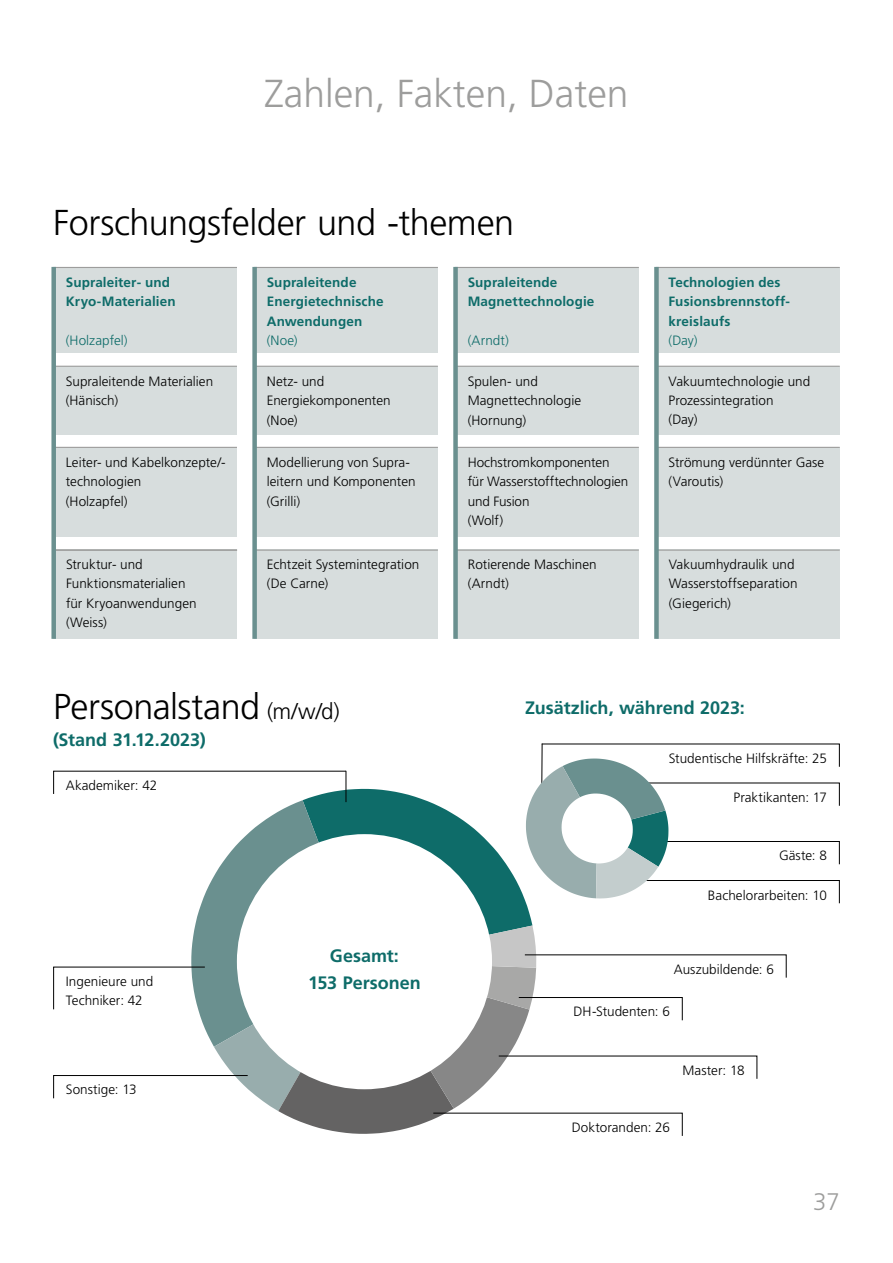
<style>
.page{position:relative;width:893px;height:1263px;background:#fff}
.page>*{position:absolute;margin:0;border:0;box-sizing:border-box;transform-origin:0 0}
.t1{font:300 39px "Frutiger";color:#9d9d9c}
.t2{font:300 36px "Frutiger";letter-spacing:-.015em;color:#000}
.t3{font:300 24px "Frutiger";color:#9d9d9c}
.t4{font:700 18px/27px "Frutiger";color:#0e6c69;text-align:center}
.t5{font:300 13.5px/19.5px "Frutiger";color:#000}
.t6{font:700 13.5px/19.5px "Frutiger";letter-spacing:.01em;color:#0e6c69}
.t7{font:300 13.5px "Frutiger";letter-spacing:.005em;color:#0e6c69}
.s1{font-size:22.5px}
</style>
<div class="page">
<div style="left:53px;top:267px;width:184px;height:85px;background:#d7dddd"></div>
<div style="left:53px;top:366px;width:184px;height:68px;background:#d7dddd"></div>
<div style="left:53px;top:447px;width:184px;height:90px;background:#d7dddd"></div>
<div style="left:53px;top:549px;width:184px;height:90px;background:#d7dddd"></div>
<div style="left:254px;top:366px;width:184px;height:68px;background:#d7dddd"></div>
<div style="left:254px;top:447px;width:184px;height:90px;background:#d7dddd"></div>
<div style="left:254px;top:549px;width:184px;height:90px;background:#d7dddd"></div>
<div style="left:455px;top:366px;width:184px;height:68px;background:#d7dddd"></div>
<div style="left:455px;top:447px;width:184px;height:90px;background:#d7dddd"></div>
<div style="left:455px;top:549px;width:184px;height:90px;background:#d7dddd"></div>
<div style="left:656px;top:366px;width:184px;height:68px;background:#d7dddd"></div>
<div style="left:656px;top:447px;width:184px;height:90px;background:#d7dddd"></div>
<div style="left:656px;top:549px;width:184px;height:90px;background:#d7dddd"></div>
<div style="left:254px;top:267px;width:184px;height:85px;background:#d7dddd"></div>
<div style="left:455px;top:267px;width:184px;height:85px;background:#d7dddd"></div>
<div style="left:656px;top:267px;width:184px;height:85px;background:#d7dddd"></div>
<hr style="left:53px;top:549px;width:184px;height:2px;background:#9d9d9c">
<hr style="left:53px;top:447px;width:184px;height:1px;background:#9d9d9c">
<hr style="left:53px;top:366px;width:184px;height:1px;background:#9d9d9c">
<hr style="left:53px;top:267px;width:184px;height:1px;background:#9d9d9c">
<div style="left:51px;top:267px;width:5px;height:372px;background:#6a908f"></div>
<hr style="left:254px;top:549px;width:184px;height:2px;background:#9d9d9c">
<hr style="left:254px;top:447px;width:184px;height:1px;background:#9d9d9c">
<hr style="left:254px;top:366px;width:184px;height:1px;background:#9d9d9c">
<hr style="left:254px;top:267px;width:184px;height:1px;background:#9d9d9c">
<div style="left:252px;top:267px;width:5px;height:372px;background:#6a908f"></div>
<hr style="left:455px;top:549px;width:184px;height:2px;background:#9d9d9c">
<hr style="left:455px;top:447px;width:184px;height:1px;background:#9d9d9c">
<hr style="left:455px;top:366px;width:184px;height:1px;background:#9d9d9c">
<hr style="left:455px;top:267px;width:184px;height:1px;background:#9d9d9c">
<div style="left:453px;top:267px;width:5px;height:372px;background:#6a908f"></div>
<hr style="left:656px;top:549px;width:184px;height:2px;background:#9d9d9c">
<hr style="left:656px;top:447px;width:184px;height:1px;background:#9d9d9c">
<hr style="left:656px;top:366px;width:184px;height:1px;background:#9d9d9c">
<hr style="left:656px;top:267px;width:184px;height:1px;background:#9d9d9c">
<div style="left:654px;top:267px;width:5px;height:372px;background:#6a908f"></div>
<svg style="left:53px;top:743px;width:787px;height:393px"></svg>
<h1 class="t1" style="left:264px;top:72px;width:366px">Zahlen, Fakten, Daten</h1>
<h2 class="t2" style="left:53px;top:202px;width:463px">Forschungsfelder und -themen</h2>
<p class="t6" style="left:66px;top:272px;width:111px">Supraleiter- und<br>Kryo-Materialien</p>
<p class="t7" style="left:66px;top:333px;width:63px">(Holzapfel)</p>
<p class="t6" style="left:468px;top:272px;width:128px">Supraleitende<br>Magnettechnologie</p>
<p class="t7" style="left:468px;top:333px;width:43px">(Arndt)</p>
<p class="t6" style="left:267px;top:272px;width:118px">Supraleitende<br>Energietechnische<br>Anwendungen</p>
<p class="t7" style="left:267px;top:333px;width:32px">(Noe)</p>
<p class="t6" style="left:669px;top:272px;width:122px">Technologien des<br>Fusionsbrennstoff&shy;kreislaufs</p>
<p class="t7" style="left:669px;top:333px;width:30px">(Day)</p>
<p class="t5" style="left:66px;top:371px;width:149px">Supraleitende Materialien (Hänisch)</p>
<p class="t5" style="left:267px;top:371px;width:125px">Netz- und<br>Energiekomponenten (Noe)</p>
<p class="t5" style="left:468px;top:371px;width:115px">Spulen- und<br>Magnettechnologie (Hornung)</p>
<p class="t5" style="left:669px;top:371px;width:143px">Vakuumtechnologie und<br>Prozessintegration<br>(Day)</p>
<p class="t5" style="left:66px;top:452px;width:161px">Leiter- und Kabelkonzepte/- technologien<br>(Holzapfel)</p>
<p class="t5" style="left:267px;top:452px;width:150px">Modellierung von Supra&shy;leitern und Komponenten (Grilli)</p>
<p class="t5" style="left:468px;top:452px;width:162px">Hochstromkomponenten für Wasserstofftechnologien und Fusion<br>(Wolf)</p>
<p class="t5" style="left:669px;top:452px;width:157px">Strömung verdünnter Gase (Varoutis)</p>
<p class="t5" style="left:66px;top:554px;width:132px">Struktur- und<br>Funktionsmaterialien für Kryoanwendungen (Weiss)</p>
<p class="t5" style="left:267px;top:554px;width:154px">Echtzeit Systemintegration (De Carne)</p>
<p class="t5" style="left:468px;top:554px;width:130px">Rotierende Maschinen (Arndt)</p>
<p class="t5" style="left:669px;top:554px;width:130px">Vakuumhydraulik und<br>Wasserstoffseparation (Giegerich)</p>
<h2 class="t2" style="left:53px;top:686px;width:288px">Personalstand <span class="s1">(m/w/d)</span></h2>
<h3 class="t4" style="left:53px;top:726px;width:154px">(Stand 31.12.2023)</h3>
<p class="t5" style="left:66px;top:775px;width:93px">Akademiker: 42</p>
<p class="t5" style="left:66px;top:971px;width:89px">Ingenieure und<br>Techniker: 42</p>
<p class="t5" style="left:66px;top:1080px;width:72px">Sonstige: 13</p>
<h3 class="t4" style="left:308px;top:942px;width:114px">Gesamt:<br>153 Personen</h3>
<h3 class="t4" style="left:525px;top:694px;width:221px">Zusätzlich, während 2023:</h3>
<p class="t5" style="left:669px;top:748px;width:160px">Studentische Hilfskräfte: 25</p>
<p class="t5" style="left:733px;top:787px;width:95px">Praktikanten: 17</p>
<p class="t5" style="left:779px;top:846px;width:49px">Gäste: 8</p>
<p class="t5" style="left:708px;top:885px;width:121px">Bachelorarbeiten: 10</p>
<p class="t5" style="left:674px;top:959px;width:101px">Auszubildende: 6</p>
<p class="t5" style="left:573px;top:1002px;width:98px">DH-Studenten: 6</p>
<p class="t5" style="left:682px;top:1060px;width:64px">Master: 18</p>
<p class="t5" style="left:572px;top:1117px;width:100px">Doktoranden: 26</p>
<h3 class="t3" style="left:813px;top:1188px;width:28px">37</h3>
</div>
